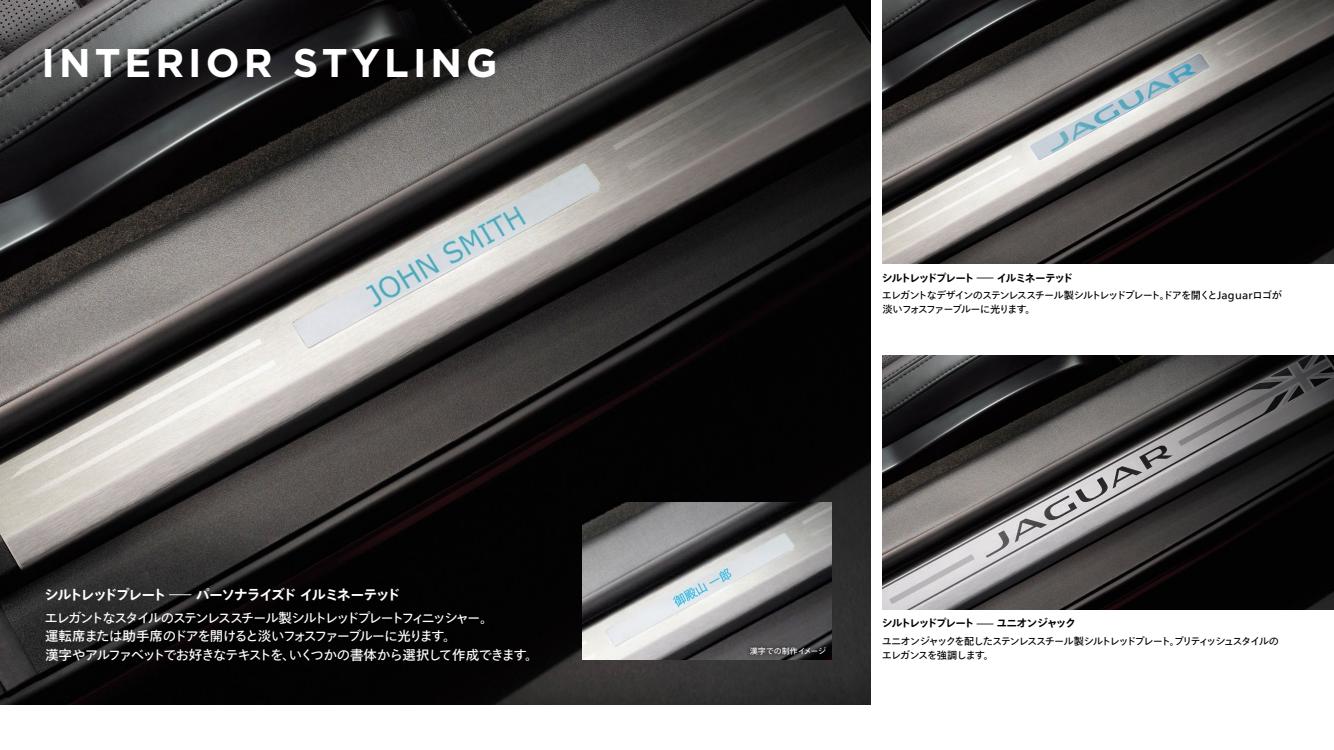
<style>
.page{position:relative;width:1334px;height:750px;background:#fff}
.page>*{position:absolute;margin:0;border:0;box-sizing:border-box;transform-origin:0 0}
.t1{font:700 40px "Gotham";letter-spacing:.1em;color:#fff}
.t2{font:700 14.2px "Tazugane Gothic Std N";letter-spacing:-.13em;color:#fff}
.t3{font:13.5px/18.5px "Tazugane Gothic Std N";letter-spacing:-.13em;color:#fff}
.t4{font:700 10.8px "Tazugane Gothic Std N";letter-spacing:-.13em;color:#000}
.t5{font:10.2px/13.8px "Tazugane Gothic Std N";letter-spacing:-.12em;color:#000}
.t6{font:8px "Tazugane Gothic Std N";letter-spacing:-.025em;color:#fff}
.s1{font-size:7.2px}
</style>
<div class="page">
<img style="left:0;top:0;width:870px;height:705px">
<img style="left:882px;top:356px;width:452px;height:254px">
<img style="left:882px;top:0;width:452px;height:264px">
<img style="left:582px;top:502px;width:250px;height:158px">
<div style="left:746px;top:644px;width:83px;height:15px;background:#000;opacity:.75"></div>
<h1 class="t1" style="left:42px;top:36px;width:457px">INTERIOR STYLING</h1>
<h2 class="t2" style="left:44px;top:584px;width:358px">シルトレッドプレート<sup>—</sup> パーソナライズド イルミネーテッド</h2>
<h3 class="t3" style="left:45px;top:610px;width:495px">エレガントなスタイルのステンレススチール製シルトレッドプレートフィニッシャー。<br>運転席または助手席のドアを開けると淡いフォスファーブルーに光ります。<br>漢字やアルファベットでお好きなテキストを、いくつかの書体から選択して作成できます。</h3>
<p class="t4" style="left:882px;top:270px;width:193px">シルトレッドプレート<span class="s1">—</span>イルミネーテッド</p>
<p class="t5" style="left:882px;top:289px;width:402px">エレガントなデザインのステンレススチール製シルトレッドプレート。ドアを開くとJaguarロゴが淡いフォスファーブルーに光ります。</p>
<p class="t6" style="left:750px;top:646px;width:78px">漢字での制作イメージ</p>
<p class="t4" style="left:882px;top:616px;width:196px">シルトレッドプレート<span class="s1">—</span>ユニオンジャック</p>
<p class="t5" style="left:882px;top:635px;width:399px">ユニオンジャックを配したステンレススチール製シルトレッドプレート。ブリティッシュスタイルのエレガンスを強調します。</p>
</div>
